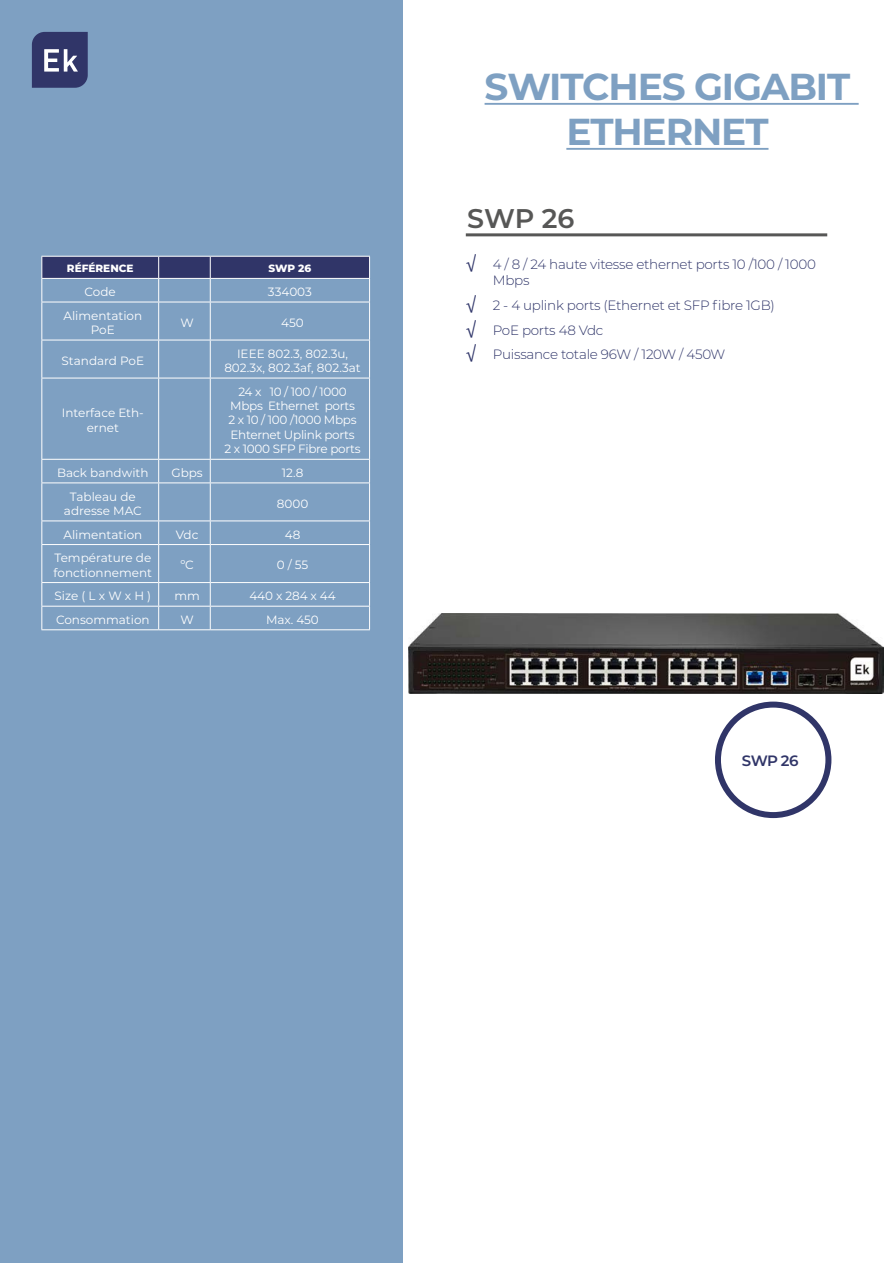
<style>
.page{position:relative;width:893px;height:1263px;background:#fff}
.page>*{position:absolute;margin:0;border:0;box-sizing:border-box;transform-origin:0 0}
.t1{font:700 37.5px/45px "Montserrat";letter-spacing:-.03em;color:#7ea0c2;text-align:center}
.t2{font:600 27px "Montserrat";color:#575756}
.t3{font:600 15px "Montserrat";color:#303568}
.t4{font:300 13.5px/24.8px "Montserrat";letter-spacing:-.02em;color:#2f3569}
.t5{font:12px/14.4px "Montserrat";color:#fff;text-align:center}
.t6{font:12px/14.4px "Montserrat";letter-spacing:-.025em;color:#fff;text-align:center}
.t7{font:800 10.5px "Montserrat";color:#fff}
.s1{font-family:"Helvetica Neue LT Std";font-weight:400;font-size:18px}
</style>
<div class="page">
<div style="left:0;top:0;width:402px;height:1263px;background:#7ea0c2"></div>
<svg style="left:32px;top:32px;width:56px;height:56px;background:#494e7b"></svg>
<hr style="left:485px;top:103px;width:374px;height:2px;background:#7ea0c2">
<hr style="left:566px;top:148px;width:202px;height:2px;background:#7ea0c2">
<hr style="left:466px;top:233px;width:361px;height:3px;background:#575756">
<img style="left:409px;top:613px;width:475px;height:80px">
<div style="left:715px;top:702px;width:116px;height:116px;border:6px solid #303568;border-radius:50%"></div>
<svg style="left:41px;top:256px;width:329px;height:46px"></svg>
<hr style="left:41px;top:302px;width:118px;height:1px;background:#fff">
<hr style="left:41px;top:302px;width:1px;height:38px;background:#fff">
<hr style="left:159px;top:302px;width:51px;height:1px;background:#fff">
<hr style="left:158px;top:302px;width:1px;height:38px;background:#fff">
<hr style="left:210px;top:302px;width:160px;height:1px;background:#fff">
<hr style="left:210px;top:302px;width:1px;height:38px;background:#fff">
<hr style="left:369px;top:302px;width:1px;height:38px;background:#fff">
<hr style="left:41px;top:340px;width:118px;height:1px;background:#fff">
<hr style="left:41px;top:340px;width:1px;height:38px;background:#fff">
<hr style="left:159px;top:340px;width:51px;height:1px;background:#fff">
<hr style="left:158px;top:340px;width:1px;height:38px;background:#fff">
<hr style="left:210px;top:340px;width:160px;height:1px;background:#fff">
<hr style="left:210px;top:340px;width:1px;height:38px;background:#fff">
<hr style="left:369px;top:340px;width:1px;height:38px;background:#fff">
<hr style="left:41px;top:378px;width:118px;height:1px;background:#fff">
<hr style="left:41px;top:378px;width:1px;height:81px;background:#fff">
<hr style="left:159px;top:378px;width:51px;height:1px;background:#fff">
<hr style="left:158px;top:378px;width:1px;height:81px;background:#fff">
<hr style="left:210px;top:378px;width:160px;height:1px;background:#fff">
<hr style="left:210px;top:378px;width:1px;height:81px;background:#fff">
<hr style="left:369px;top:378px;width:1px;height:81px;background:#fff">
<hr style="left:41px;top:459px;width:118px;height:1px;background:#fff">
<svg style="left:41px;top:460px;width:1px;height:22px"></svg>
<hr style="left:159px;top:459px;width:51px;height:1px;background:#fff">
<svg style="left:158px;top:460px;width:1px;height:22px"></svg>
<hr style="left:210px;top:459px;width:160px;height:1px;background:#fff">
<svg style="left:210px;top:460px;width:1px;height:22px"></svg>
<svg style="left:369px;top:460px;width:1px;height:22px"></svg>
<hr style="left:41px;top:482px;width:118px;height:1px;background:#fff">
<hr style="left:41px;top:483px;width:1px;height:37px;background:#fff">
<hr style="left:159px;top:482px;width:51px;height:1px;background:#fff">
<hr style="left:158px;top:483px;width:1px;height:37px;background:#fff">
<hr style="left:210px;top:482px;width:160px;height:1px;background:#fff">
<hr style="left:210px;top:483px;width:1px;height:37px;background:#fff">
<hr style="left:369px;top:483px;width:1px;height:37px;background:#fff">
<hr style="left:41px;top:520px;width:118px;height:1px;background:#fff">
<svg style="left:41px;top:521px;width:1px;height:23px"></svg>
<hr style="left:159px;top:520px;width:51px;height:1px;background:#fff">
<svg style="left:158px;top:521px;width:1px;height:23px"></svg>
<hr style="left:210px;top:520px;width:160px;height:1px;background:#fff">
<svg style="left:210px;top:521px;width:1px;height:23px"></svg>
<svg style="left:369px;top:521px;width:1px;height:23px"></svg>
<hr style="left:41px;top:544px;width:118px;height:1px;background:#fff">
<hr style="left:41px;top:545px;width:1px;height:37px;background:#fff">
<hr style="left:159px;top:544px;width:51px;height:1px;background:#fff">
<hr style="left:158px;top:545px;width:1px;height:37px;background:#fff">
<hr style="left:210px;top:544px;width:160px;height:1px;background:#fff">
<hr style="left:210px;top:545px;width:1px;height:37px;background:#fff">
<hr style="left:369px;top:545px;width:1px;height:37px;background:#fff">
<hr style="left:41px;top:582px;width:118px;height:1px;background:#fff">
<hr style="left:159px;top:582px;width:51px;height:1px;background:#fff">
<hr style="left:210px;top:582px;width:160px;height:1px;background:#fff">
<hr style="left:41px;top:606px;width:118px;height:1px;background:#fff">
<svg style="left:41px;top:583px;width:1px;height:46px"></svg>
<hr style="left:159px;top:606px;width:51px;height:1px;background:#fff">
<svg style="left:158px;top:583px;width:1px;height:46px"></svg>
<hr style="left:210px;top:606px;width:160px;height:1px;background:#fff">
<svg style="left:210px;top:583px;width:1px;height:46px"></svg>
<svg style="left:369px;top:583px;width:1px;height:46px"></svg>
<hr style="left:41px;top:629px;width:118px;height:1px;background:#fff">
<hr style="left:159px;top:629px;width:51px;height:1px;background:#fff">
<hr style="left:210px;top:629px;width:160px;height:1px;background:#fff">
<p class="t7" style="left:67px;top:261px;width:68px">RÉFÉRENCE</p>
<p class="t7" style="left:268px;top:261px;width:44px">SWP 26</p>
<p class="t5" style="left:85px;top:284px;width:33px">Code</p>
<p class="t5" style="left:268px;top:284px;width:45px">334003</p>
<p class="t5" style="left:63px;top:308px;width:80px">Alimentation<br>PoE</p>
<p class="t5" style="left:180px;top:315px;width:15px">W</p>
<p class="t5" style="left:281px;top:315px;width:24px">450</p>
<p class="t5" style="left:62px;top:353px;width:84px">Standard PoE</p>
<p class="t5" style="left:224px;top:346px;width:138px">IEEE 802.3, 802.3u,<br>802.3x, 802.3af, 802.3at</p>
<p class="t5" style="left:62px;top:405px;width:83px">Interface Eth&shy;ernet</p>
<p class="t6" style="left:225px;top:384px;width:137px">24 x 10 / 100 / 1000<br>Mbps Ethernet ports<br>2 x 10 / 100 /1000 Mbps<br>Ehternet Uplink ports<br>2 x 1000 SFP Fibre ports</p>
<p class="t5" style="left:57px;top:465px;width:93px">Back bandwith</p>
<p class="t5" style="left:171px;top:465px;width:33px">Gbps</p>
<p class="t5" style="left:282px;top:465px;width:23px">12.8</p>
<p class="t5" style="left:64px;top:489px;width:79px">Tableau de adresse MAC</p>
<p class="t5" style="left:277px;top:496px;width:33px">8000</p>
<p class="t5" style="left:63px;top:527px;width:80px">Alimentation</p>
<p class="t5" style="left:176px;top:527px;width:24px">Vdc</p>
<p class="t5" style="left:285px;top:527px;width:17px">48</p>
<p class="t5" style="left:54px;top:550px;width:100px;text-align:left">Température de fonctionnement</p>
<p class="t5" style="left:180px;top:557px;width:15px">ºC</p>
<p class="t5" style="left:277px;top:557px;width:33px">0 / 55</p>
<p class="t5" style="left:54px;top:588px;width:98px">Size ( L x W x H )</p>
<p class="t5" style="left:174px;top:588px;width:27px">mm</p>
<p class="t5" style="left:249px;top:588px;width:88px">440 x 284 x 44</p>
<p class="t5" style="left:56px;top:612px;width:95px">Consommation</p>
<p class="t5" style="left:180px;top:612px;width:15px">W</p>
<p class="t5" style="left:266px;top:612px;width:54px">Max. 450</p>
<h1 class="t1" style="left:485px;top:62px;width:367px">SWITCHES GIGABIT<br>ETHERNET</h1>
<h2 class="t2" style="left:467px;top:199px;width:109px">SWP 26</h2>
<p class="t4" style="left:493px;top:256px;width:325px;line-height:16.2px;text-indent:-27px"><span class="s1">√</span> 4 / 8 / 24 haute vitesse ethernet ports 10 /100 / 1000<br>Mbps</p>
<p class="t4" style="left:466px;top:292px;width:311px"><span class="s1">√</span> 2 - 4 uplink ports (Ethernet et SFP fibre 1GB) <span class="s1">√</span> PoE ports 48 Vdc<br><span class="s1">√</span> Puissance totale 96W / 120W / 450W</p>
<p class="t3" style="left:742px;top:749px;width:58px">SWP 26</p>
</div>
